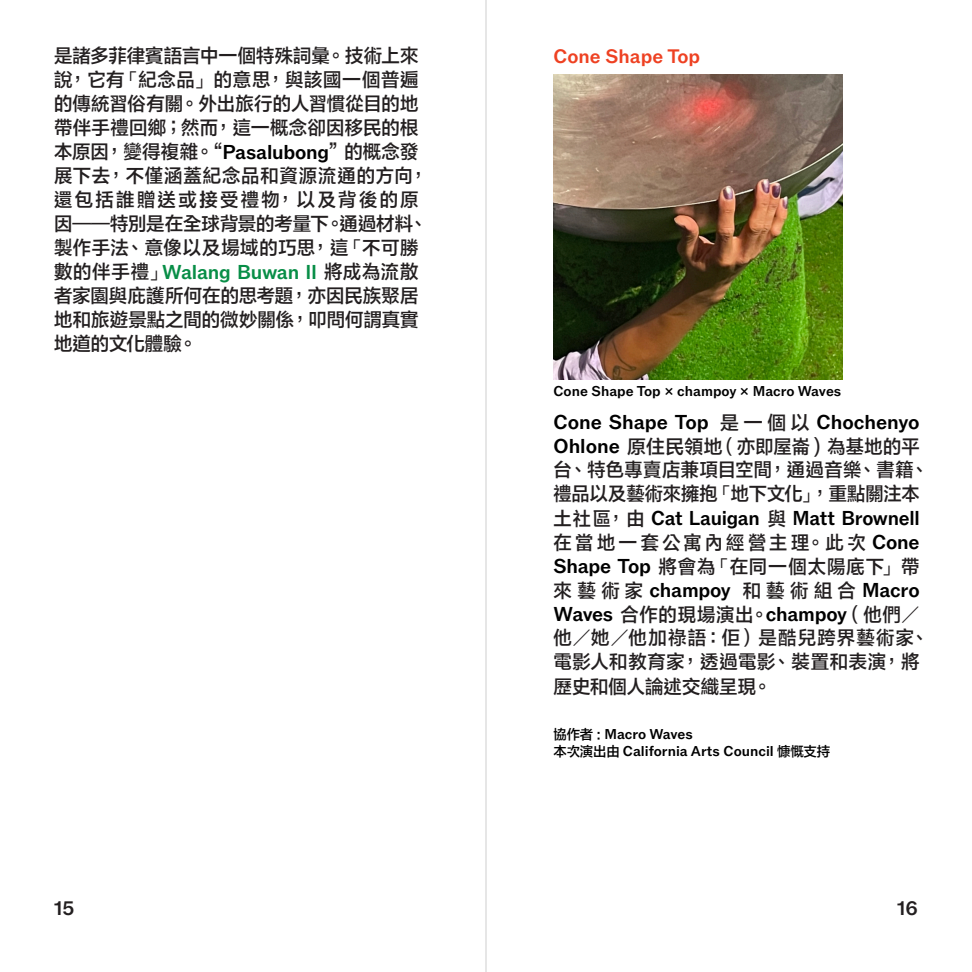
<style>
.page{position:relative;width:972px;height:972px;background:#fff}
.page>*{position:absolute;margin:0;border:0;box-sizing:border-box;transform-origin:0 0}
.t1{font:500 20.1px/24px "ABCROM Unlicensed Trial";letter-spacing:-.015em;color:#000}
.t2{font:500 20.1px "ABCROM Unlicensed Trial";letter-spacing:-.015em;color:#088e47}
.t3{font:500 19.5px "ABCROM Unlicensed Trial";color:#ee4122}
.t4{font:500 19.5px "ABCROM Unlicensed Trial";color:#231f20}
.t5{font:18.75px/24px "FZLTZHB BIG5 0";letter-spacing:.015em;color:#231f20}
.t6{font:18.75px/24.2px "FZLTZHB BIG5 0";letter-spacing:.035em;color:#231f20}
.t7{font:18.75px/24px "FZLTZHB BIG5 0";letter-spacing:.165em;color:#231f20}
.t8{font:500 14.25px/16.5px "ABCROM Unlicensed Trial";color:#000}
.s1{font-family:"ABCROM Unlicensed Trial";font-weight:500;font-size:20.1px;color:#000}
.s2{font-family:"FZLTZHB BIG5 0";font-weight:400;font-size:18.75px;color:#231f20}
.s3{font-family:"FZLTZHB BIG5 0";font-weight:400;font-size:13.5px}
</style>
<div class="page">
<img style="left:554px;top:74px;width:288px;height:305px">
<hr style="left:485px;top:0;width:2px;height:972px;background:#231f20">
<p class="t5" style="left:54px;top:43px;width:375px">是諸多菲律賓語言中一個特殊詞彙。技術上來說，它有「紀念品」的意思，與該國一個普遍的傳統習俗有關。外出旅行的人習慣從目的地帶伴手禮回鄉；然而，這一概念卻因移民的根本原因，變得複雜。“<span class="s1">Pasalubong</span>”的概念發展下去，不僅涵蓋紀念品和資源流通的方向，還包括誰贈送或接受禮物，以及背後的原因——特別是在全球背景的考量下。通過材料、製作手法、意像以及場域的巧思，這「不可勝</p>
<p class="t2" style="left:54px;top:260px;width:366px"><span class="s2">數的伴手禮」</span>Walang Buwan II <span class="s2">將成為流散</span></p>
<p class="t5" style="left:54px;top:283px;width:366px;text-align:justify">者家園與庇護所何在的思考題，亦因民族聚居地和旅遊景點之間的微妙關係，叩問何謂真實地道的文化體驗。</p>
<p class="t3" style="left:554px;top:44px;width:148px">Cone Shape Top</p>
<p class="t8" style="left:554px;top:383px;width:289px">Cone Shape Top × champoy × Macro Waves</p>
<p class="t1" style="left:554px;top:410px;width:368px">Cone Shape Top <span class="s2">是一個以</span> Chochenyo</p>
<p class="t5" style="left:553px;top:434px;width:377px"><span class="s1">Ohlone</span> 原住民領地（亦即屋崙 ) 為基地的平台、特色專賣店兼項目空間，通過音樂、書籍、禮品以及藝術來擁抱「地下文化」，重點關注本</p>
<p class="t1" style="left:553px;top:506px;width:368px"><span class="s2">土社區，由</span> Cat Lauigan <span class="s2">與</span> Matt Brownell</p>
<p class="t7" style="left:553px;top:530px;width:368px">在當地一套公寓內經營主理。此次 <span class="s1">Cone<br>Shape Top</span> 將會為「在同一個太陽底下」帶</p>
<p class="t1" style="left:554px;top:578px;width:368px"><span class="s2">來藝術家</span> champoy <span class="s2">和藝術組合</span> Macro<br>Waves <span class="s2">合作的現場演出。</span>champoy <span class="s2">（他們／</span></p>
<p class="t6" style="left:554px;top:625px;width:377px">他／她／他加祿語：佢）是酷兒跨界藝術家、電影人和教育家，透過電影、裝置和表演，將歷史和個人論述交織呈現。</p>
<p class="t8" style="left:554px;top:726px;width:278px"><span class="s3">協作者 :</span> Macro Waves<br><span class="s3">本次演出由</span> California Arts Council <span class="s3">慷慨支持</span></p>
<p class="t4" style="left:54px;top:897px;width:22px">15</p>
<p class="t4" style="left:897px;top:897px;width:22px">16</p>
</div>
